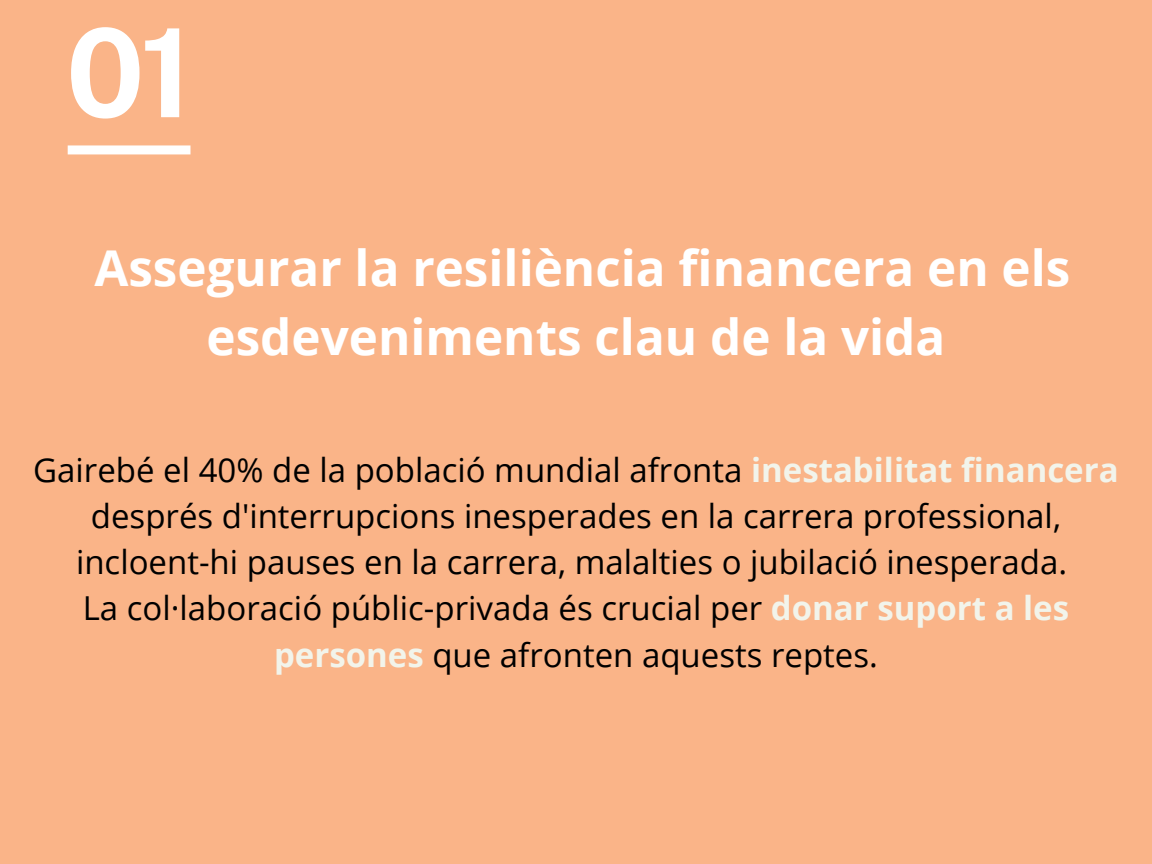
<style>
.page{position:relative;width:1152px;height:864px;background:#fab488}
.page>*{position:absolute;margin:0;border:0;box-sizing:border-box;transform-origin:0 0}
.t1{font:700 122.85px "Public Sans";color:#fff}
.t2{font:700 49.35px/68.7px "Open Sans";color:#fff;text-align:center}
.t3{font:33px/46.2px "Open Sans";color:#000;text-align:center}
.s1{font-weight:700;color:#f2f4eb}
</style>
<div class="page">
<div style="left:68px;top:145px;width:123px;height:9px;background:#fff"></div>
<p class="t1" style="left:66px;top:0;width:128px">01</p>
<p class="t2" style="left:94px;top:233px;width:978px">Assegurar la resiliència financera en els esdeveniments clau de la vida</p>
<p class="t3" style="left:33px;top:446px;width:1087px">Gairebé el 40% de la població mundial afronta <span class="s1">inestabilitat financera </span>després d'interrupcions inesperades en la carrera professional, incloent-hi pauses en la carrera, malalties o jubilació inesperada.</p>
<h1 class="t3" style="left:83px;top:584px;width:988px">La col·laboració públic-privada és crucial per <span class="s1">donar suport a les persones</span> que afronten aquests reptes.</h1>
</div>
